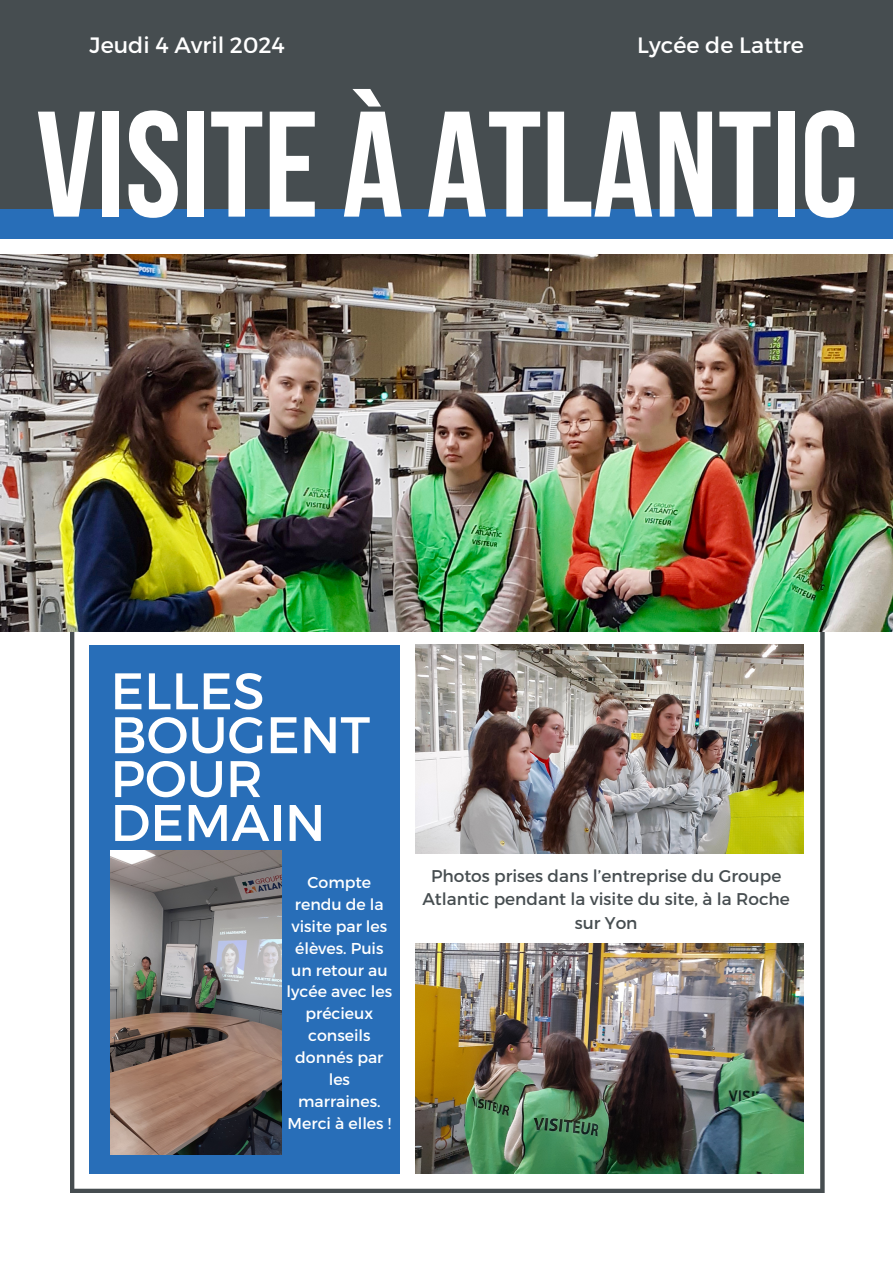
<style>
.page{position:relative;width:893px;height:1263px;background:#fff}
.page>*{position:absolute;margin:0;border:0;box-sizing:border-box;transform-origin:0 0}
.t1{font:150px "Bebas Neue Cyrillic";color:#fff}
.t2{font:51.38px/43.9px "Montserrat";color:#fff}
.t3{font:22.2px "Montserrat";color:#fff}
.t4{font:16.95px/23.6px "Montserrat";color:#464d50;text-align:center}
.t5{font:15.75px/21.9px "Montserrat";color:#fff;text-align:center}
</style>
<div class="page">
<svg style="left:70px;top:631px;width:754px;height:562px"></svg>
<img style="left:415px;top:645px;width:389px;height:209px">
<img style="left:0;top:255px;width:893px;height:376px">
<div style="left:0;top:0;width:893px;height:239px;background:#464d50"></div>
<div style="left:0;top:209px;width:893px;height:30px;background:#286eb8"></div>
<div style="left:89px;top:645px;width:311px;height:529px;background:#286eb8"></div>
<img style="left:415px;top:944px;width:389px;height:230px">
<img style="left:110px;top:851px;width:171px;height:303px">
<h1 class="t3" style="left:90px;top:30px;width:197px">Jeudi 4 Avril 2024</h1>
<h2 class="t3" style="left:637px;top:30px;width:168px">Lycée de Lattre</h2>
<h3 class="t1" style="left:36px;top:104px;width:823px">VISITE À ATLANTIC</h3>
<p class="t2" style="left:110px;top:666px;width:261px">ELLES<br>BOUGENT<br>POUR<br>DEMAIN</p>
<p class="t5" style="left:286px;top:870px;width:107px">Compte rendu de la visite par les élèves. Puis un retour au lycée avec les précieux conseils donnés par les marraines.</p>
<p class="t5" style="left:288px;top:1112px;width:105px">Merci à elles !</p>
<p class="t4" style="left:422px;top:863px;width:369px">Photos prises dans l’entreprise du Groupe<br>Atlantic pendant la visite du site, à la Roche sur Yon</p>
</div>
